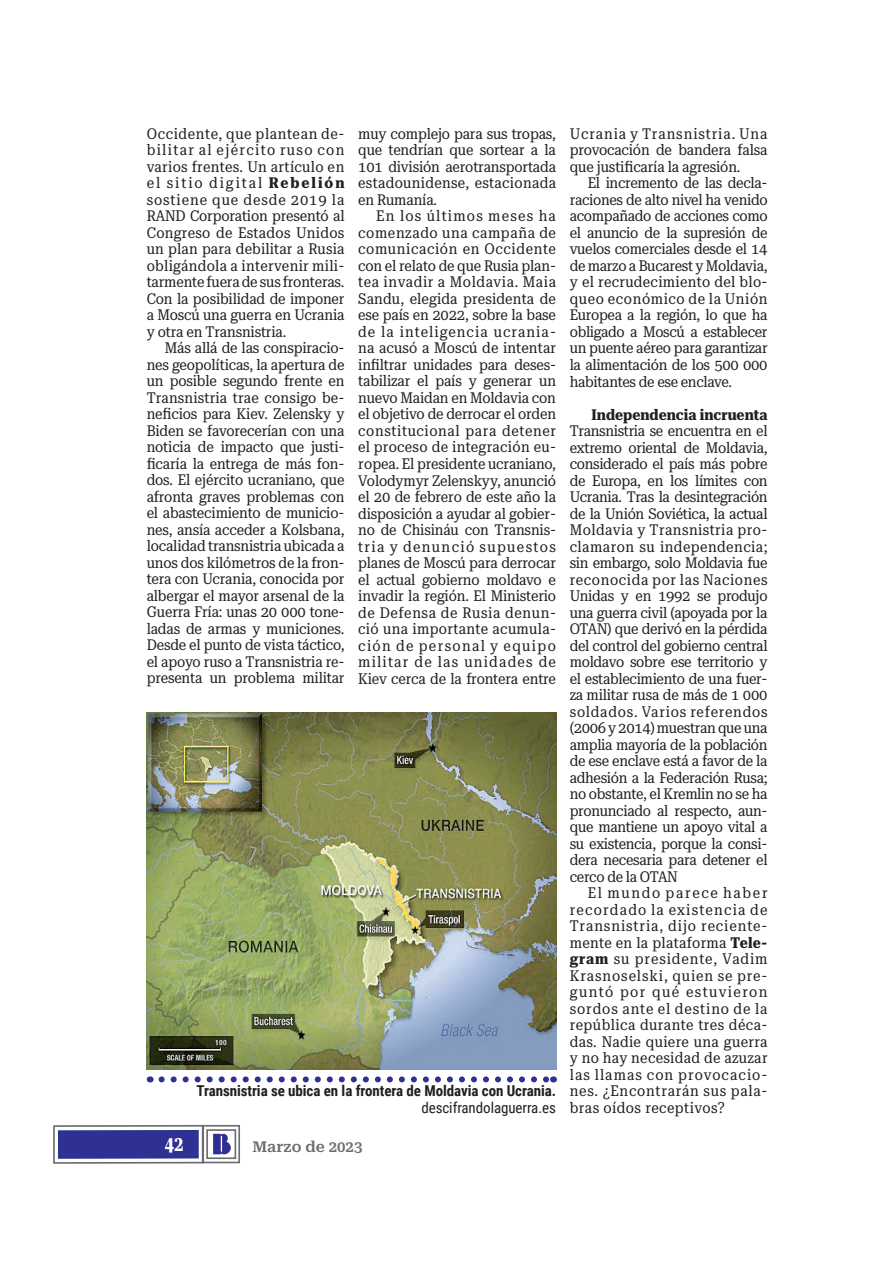
<style>
.page{position:relative;width:893px;height:1276px;background:#fff}
.page>*{position:absolute;margin:0;border:0;box-sizing:border-box;transform-origin:0 0}
.t1{font:700 ultra-condensed 21px "Roboto Serif 120 pt";color:#fff}
.t2{font:15px/16.5px "Roboto Serif 28 pt Condensed";letter-spacing:-.01em;color:#231f20;text-align:justify}
.t3{font:700 15px "Roboto Condensed";letter-spacing:-.005em;color:#231f20}
.t4{font:700 15px "Roboto Serif 28 pt Condensed";color:#231f20}
.t5{font:15px "Roboto Condensed";letter-spacing:-.005em;color:#231f20}
.t6{font:600 15px "Roboto Serif";color:#6c6d70}
.s1{font-weight:700}
</style>
<div class="page">
<svg style="left:53px;top:1124px;width:187px;height:40px"></svg>
<div style="left:58px;top:1130px;width:141px;height:28px;background:#2e3092"></div>
<img style="left:147px;top:712px;width:409px;height:358px">
<svg style="left:162px;top:1076px;width:385px;height:6px"></svg>
<p class="t2" style="left:147px;top:125px;width:199px">Occidente, que plantean de&shy;bilitar al ejército ruso con varios frentes. Un artículo en el sitio digital <span class="s1">Rebelión </span>sostiene que desde 2019 la RAND Corporation presentó al Congreso de Estados Unidos un plan para debilitar a Rusia obligándola a intervenir mili&shy;tarmente fuera de sus fronteras.<br>Con la posibilidad de imponer a Moscú una guerra en Ucrania y otra en Transnistria.</p>
<p class="t2" style="left:147px;top:340px;width:199px;text-indent:18px">Más allá de las conspiracio&shy;nes geopolíticas, la apertura de un posible segundo frente en Transnistria trae consigo be&shy;neficios para Kiev. Zelensky y Biden se favorecerían con una noticia de impacto que justi&shy;ficaría la entrega de más fon&shy;dos. El ejército ucraniano, que afronta graves problemas con el abastecimiento de municio&shy;nes, ansía acceder a Kolsbana, localidad transnistria ubicada a unos dos kilómetros de la fron&shy;tera con Ucrania, conocida por albergar el mayor arsenal de la Guerra Fría: unas 20 000 tone&shy;ladas de armas y municiones.<br>Desde el punto de vista táctico, el apoyo ruso a Transnistria re&shy;presenta un problema militar</p>
<p class="t2" style="left:358px;top:125px;width:199px">muy complejo para sus tropas, que tendrían que sortear a la 101 división aerotransportada estadounidense, estacionada en Rumanía.</p>
<p class="t2" style="left:358px;top:208px;width:199px;text-indent:18px">En los últimos meses ha comenzado una campaña de comunicación en Occidente con el relato de que Rusia plan&shy;tea invadir a Moldavia. Maia Sandu, elegida presidenta de ese país en 2022, sobre la base de la inteligencia ucrania&shy;na acusó a Moscú de intentar infiltrar unidades para deses&shy;tabilizar el país y generar un nuevo Maidan en Moldavia con el objetivo de derrocar el orden constitucional para detener el proceso de integración eu&shy;ropea. El presidente ucraniano, Volodymyr Zelenskyy, anunció el 20 de febrero de este año la disposición a ayudar al gobier&shy;no de Chisináu con Transnis&shy;tria y denunció supuestos planes de Moscú para derrocar el actual gobierno moldavo e invadir la región. El Ministerio de Defensa de Rusia denun&shy;ció una importante acumula&shy;ción de personal y equipo militar de las unidades de Kiev cerca de la frontera entre</p>
<p class="t3" style="left:196px;top:1082px;width:361px">Transnistria se ubica en la frontera de Moldavia con Ucrania.</p>
<p class="t5" style="left:421px;top:1099px;width:136px">descifrandolaguerra.es</p>
<h1 class="t1" style="left:165px;top:1131px;width:20px">42</h1>
<p class="t6" style="left:252px;top:1138px;width:112px">Marzo de 2023</p>
<p class="t2" style="left:570px;top:126px;width:199px">Ucrania y Transnistria. Una provocación de bandera falsa que justificaría la agresión.</p>
<p class="t2" style="left:570px;top:175px;width:199px;text-indent:18px">El incremento de las decla&shy;raciones de alto nivel ha venido acompañado de acciones como el anuncio de la supresión de vuelos comerciales desde el 14 de marzo a Bucarest y Moldavia, y el recrudecimiento del blo&shy;queo económico de la Unión Europea a la región, lo que ha obligado a Moscú a establecer un puente aéreo para garantizar la alimentación de los 500 000 habitantes de ese enclave.</p>
<p class="t4" style="left:592px;top:406px;width:177px">Independencia incruenta</p>
<p class="t2" style="left:570px;top:423px;width:199px">Transnistria se encuentra en el extremo oriental de Moldavia, considerado el país más pobre de Europa, en los límites con Ucrania. Tras la desintegración de la Unión Soviética, la actual Moldavia y Transnistria pro&shy;clamaron su independencia; sin embargo, solo Moldavia fue reconocida por las Naciones Unidas y en 1992 se produjo una guerra civil (apoyada por la OTAN) que derivó en la pérdida del control del gobierno central moldavo sobre ese territorio y el establecimiento de una fuer&shy;za militar rusa de más de 1 000 soldados. Varios referendos (2006 y 2014) muestran que una amplia mayoría de la población de ese enclave está a favor de la adhesión a la Federación Rusa; no obstante, el Kremlin no se ha pronunciado al respecto, aun&shy;que mantiene un apoyo vital a su existencia, porque la consi&shy;dera necesaria para detener el cerco de la OTAN</p>
<p class="t2" style="left:570px;top:885px;width:199px;text-indent:18px">El mundo parece haber recordado la existencia de Transnistria, dijo reciente&shy;mente en la plataforma <span class="s1">Tele&shy;gram</span> su presidente, Vadim Krasnoselski, quien se pre&shy;guntó por qué estuvieron sordos ante el destino de la república durante tres déca&shy;das. Nadie quiere una guerra y no hay necesidad de azuzar las llamas con provocacio&shy;nes. ¿Encontrarán sus pala&shy;bras oídos receptivos?</p>
</div>
